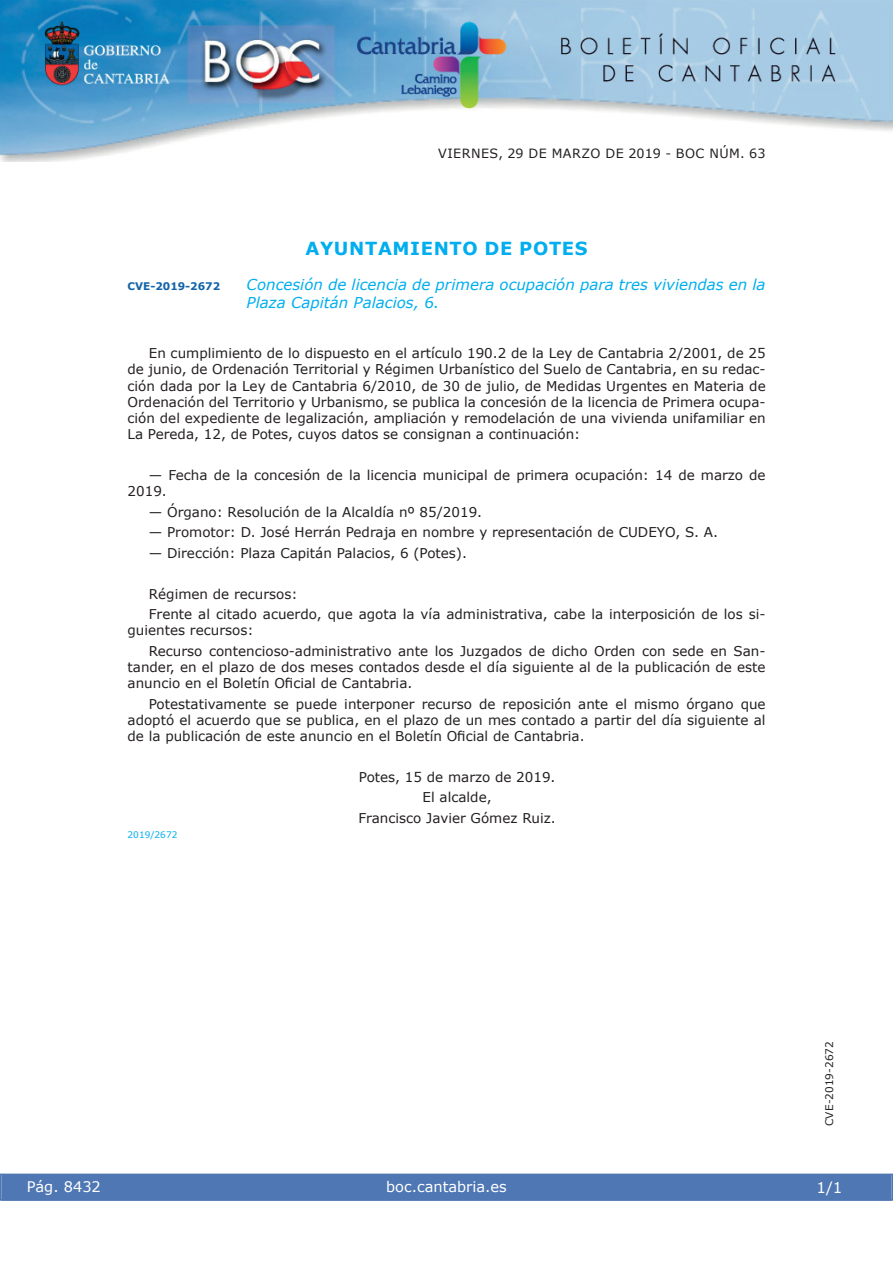
<style>
.page{position:relative;width:893px;height:1263px;background:#fff}
.page>*{position:absolute;margin:0;border:0;box-sizing:border-box;transform-origin:0 0}
.t1{font:700 18px "Verdana";letter-spacing:.035em;color:#00aeef}
.t2{font:italic 15px/18px "Verdana";color:#00aeef}
.t3{font:15px "Verdana";color:#fff}
.t4{font:14.55px "Verdana";color:#fff}
.t5{font:13.5px/16.2px "Verdana";color:#231f20}
.t6{font:12.75px "Verdana";letter-spacing:.035em;color:#231f20}
.t7{font:10.5px "Verdana";color:#231f20}
.t8{font:700 10.5px "Verdana";color:#1263a9}
.t9{font:9px "Verdana";color:#00aeef}
</style>
<div class="page">
<img style="left:0;top:0;width:893px;height:161px">
<div style="left:1px;top:1174px;width:890px;height:27px;background:#4f77b3"></div>
<div style="left:0;top:1174px;width:893px;height:27px;border:1px solid #4f77b3"></div>
<p class="t6" style="left:438px;top:145px;width:329px">VIERNES, 29 DE MARZO DE 2019 - BOC NÚM. 63</p>
<h1 class="t1" style="left:305px;top:237px;width:284px">AYUNTAMIENTO DE POTES</h1>
<p class="t8" style="left:128px;top:279px;width:94px">CVE-2019-2672</p>
<p class="t2" style="left:247px;top:275px;width:520px">Concesión de licencia de primera ocupación para tres viviendas en la<br>Plaza Capitán Palacios, 6.</p>
<p class="t5" style="left:128px;top:345px;width:640px;text-align:justify;text-indent:21px">En cumplimiento de lo dispuesto en el artículo 190.2 de la Ley de Cantabria 2/2001, de 25 de junio, de Ordenación Territorial y Régimen Urbanístico del Suelo de Cantabria, en su redac&shy;ción dada por la Ley de Cantabria 6/2010, de 30 de julio, de Medidas Urgentes en Materia de Ordenación del Territorio y Urbanismo, se publica la concesión de la licencia de Primera ocupa&shy;ción del expediente de legalización, ampliación y remodelación de una vivienda unifamiliar en La Pereda, 12, de Potes, cuyos datos se consignan a continuación:</p>
<p class="t5" style="left:128px;top:467px;width:639px;text-indent:21px">— Fecha de la concesión de la licencia municipal de primera ocupación: 14 de marzo de<br>2019.</p>
<p class="t5" style="left:149px;top:503px;width:335px">— Órgano: Resolución de la Alcaldía nº 85/2019.</p>
<p class="t5" style="left:149px;top:524px;width:571px">— Promotor: D. José Herrán Pedraja en nombre y representación de CUDEYO, S. A.</p>
<p class="t5" style="left:149px;top:544px;width:320px">— Dirección: Plaza Capitán Palacios, 6 (Potes).</p>
<p class="t5" style="left:149px;top:583px;width:618px;line-height:20.4px">Régimen de recursos:<br>Frente al citado acuerdo, que agota la vía administrativa, cabe la interposición de los si-</p>
<p class="t5" style="left:149px;top:620px;width:618px;line-height:20.4px;text-indent:-21px">guientes recursos:<br>Recurso contencioso-administrativo ante los Juzgados de dicho Orden con sede en San-</p>
<p class="t5" style="left:128px;top:658px;width:639px">tander, en el plazo de dos meses contados desde el día siguiente al de la publicación de este anuncio en el Boletín Oficial de Cantabria.</p>
<p class="t5" style="left:128px;top:695px;width:639px;text-align:justify;text-indent:21px">Potestativamente se puede interponer recurso de reposición ante el mismo órgano que adoptó el acuerdo que se publica, en el plazo de un mes contado a partir del día siguiente al de la publicación de este anuncio en el Boletín Oficial de Cantabria.</p>
<p class="t5" style="left:358px;top:766px;width:199px;line-height:20.4px;text-align:center">Potes, 15 de marzo de 2019.<br>El alcalde,<br>Francisco Javier Gómez Ruiz.</p>
<p class="t9" style="left:128px;top:829px;width:51px">2019/2672</p>
<p class="t4" style="left:27px;top:1177px;width:76px">Pág. 8432</p>
<p class="t4" style="left:386px;top:1178px;width:122px">boc.cantabria.es</p>
<p class="t7" style="left:823px;top:1126px;width:87px;rotate:-90deg">CVE-2019-2672</p>
<p class="t3" style="left:816px;top:1178px;width:27px">1/1</p>
</div>
